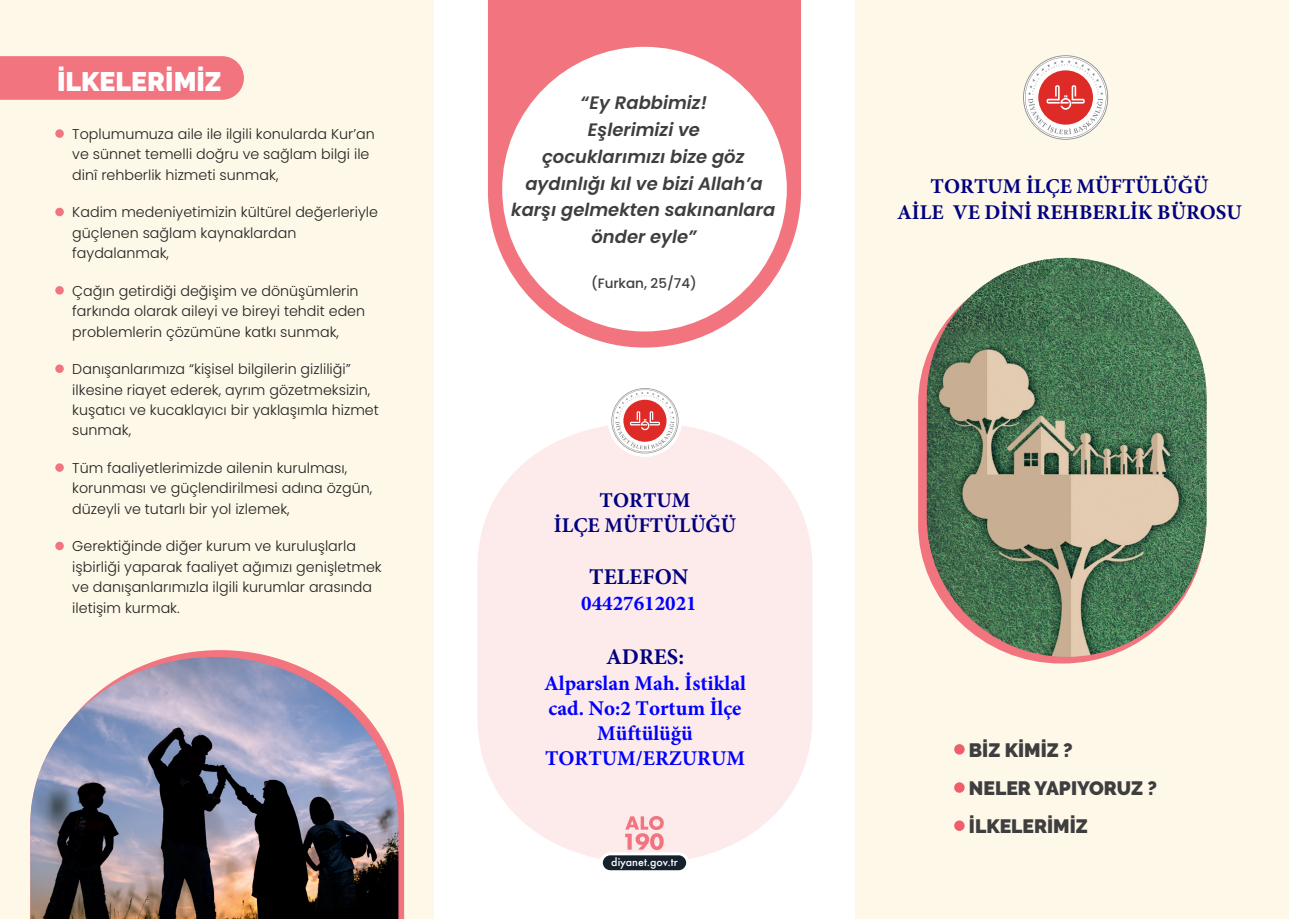
<style>
.page{position:relative;width:1289px;height:919px;background:#fff}
.page>*{position:absolute;margin:0;border:0;box-sizing:border-box;transform-origin:0 0}
.t1{font:900 26.7px "Raleway";color:#fff}
.t2{font:700 22.5px "Minion Pro";color:#000080}
.t3{font:700 21px/25.2px "Minion Pro";color:#00f;text-align:center}
.t4{font:700 21px/25.2px "Minion Pro";color:#000080;text-align:center}
.t5{font:900 19.35px/38.1px "Raleway";color:#3e3e3f}
.t6{font:italic 600 18px/26.7px "Poppins";color:#3e3e3f;text-align:center}
.t7{font:300 14.25px/20.4px "Poppins";color:#231f20}
.t8{font:500 13.5px "Poppins";color:#3e3e3f}
.t9{font:500 10.65px "Futura";color:#fff}
</style>
<div class="page">
<div style="left:855px;top:0;width:433px;height:918px;background:#fef8e8"></div>
<div style="left:0;top:0;width:434px;height:918px;background:#fef8e8"></div>
<div style="left:954px;top:744px;width:10px;height:10px;background:#f05e6c;border-radius:50%"></div>
<div style="left:954px;top:782px;width:10px;height:10px;background:#f05e6c;border-radius:50%"></div>
<div style="left:954px;top:820px;width:10px;height:10px;background:#f05e6c;border-radius:50%"></div>
<div style="left:55px;top:129px;width:9px;height:9px;background:#f2747f;border-radius:50%"></div>
<div style="left:55px;top:208px;width:9px;height:8px;background:#f2747f;border-radius:50%"></div>
<div style="left:55px;top:286px;width:9px;height:8px;background:#f2747f;border-radius:50%"></div>
<div style="left:55px;top:364px;width:9px;height:9px;background:#f2747f;border-radius:50%"></div>
<div style="left:55px;top:463px;width:9px;height:9px;background:#f2747f;border-radius:50%"></div>
<svg style="left:55px;top:541px;width:9px;height:9px"></svg>
<svg style="left:1023px;top:55px;width:85px;height:85px"></svg>
<svg style="left:477px;top:426px;width:335px;height:433px;background:#fdeced"></svg>
<div style="left:607px;top:384px;width:75px;height:73px;background:#fff;border-radius:50%"></div>
<svg style="left:611px;top:388px;width:67px;height:65px"></svg>
<svg style="left:625px;top:815px;width:38px;height:35px"></svg>
<div style="left:601px;top:853px;width:86px;height:18px;background:#15222e;border-radius:9px"></div>
<div style="left:600px;top:852px;width:89px;height:21px;border:3px solid #fff;border-radius:9px"></div>
<svg style="left:488px;top:0;width:313px;height:347px;fill:#f2747f"></svg>
<div style="left:502px;top:47px;width:284px;height:284px;background:#fff;border-radius:50%"></div>
<svg style="left:168px;top:650px;width:236px;height:268px"></svg>
<img style="left:30px;top:657px;width:368px;height:261px">
<img style="left:926px;top:258px;width:280px;height:398px">
<div style="left:0;top:56px;width:244px;height:44px;background:#f2747f"></div>
<h1 class="t1" style="left:57px;top:66px;width:166px">İLKELERİMİZ</h1>
<p class="t7" style="left:72px;top:124px;width:304px">Toplumumuza aile ile ilgili konularda Kur’an ve sünnet temelli doğru ve sağlam bilgi ile dinî rehberlik hizmeti sunmak,</p>
<p class="t7" style="left:72px;top:202px;width:307px">Kadim medeniyetimizin kültürel değerleriyle güçlenen sağlam kaynaklardan faydalanmak,</p>
<p class="t7" style="left:72px;top:280px;width:294px">Çağın getirdiği değişim ve dönüşümlerin farkında olarak aileyi ve bireyi tehdit eden problemlerin çözümüne katkı sunmak,</p>
<p class="t7" style="left:72px;top:359px;width:308px">Danışanlarımıza “kişisel bilgilerin gizliliği” ilkesine riayet ederek, ayrım gözetmeksizin, kuşatıcı ve kucaklayıcı bir yaklaşımla hizmet sunmak,</p>
<p class="t7" style="left:72px;top:457px;width:301px">Tüm faaliyetlerimizde ailenin kurulması, korunması ve güçlendirilmesi adına özgün, düzeyli ve tutarlı bir yol izlemek,</p>
<p class="t7" style="left:72px;top:536px;width:311px">Gerektiğinde diğer kurum ve kuruluşlarla işbirliği yaparak faaliyet ağımızı genişletmek ve danışanlarımızla ilgili kurumlar arasında iletişim kurmak.</p>
<p class="t6" style="left:511px;top:90px;width:265px">“Ey Rabbimiz!<br>Eşlerimizi ve<br>çocuklarımızı bize göz aydınlığı kıl ve bizi Allah’a karşı gelmekten sakınanlara önder eyle”</p>
<p class="t8" style="left:591px;top:275px;width:107px">(Furkan, 25/74)</p>
<h3 class="t4" style="left:554px;top:487px;width:184px">TORTUM<br>İLÇE MÜFTÜLÜĞÜ</h3>
<h2 class="t2" style="left:589px;top:560px;width:101px">TELEFON</h2>
<h3 class="t3" style="left:581px;top:590px;width:117px">04427612021</h3>
<h2 class="t2" style="left:606px;top:640px;width:79px">ADRES:</h2>
<h3 class="t3" style="left:544px;top:670px;width:203px">Alparslan Mah. İstiklal cad. No:2 Tortum İlçe<br>Müftülüğü<br>TORTUM/ERZURUM</h3>
<p class="t9" style="left:611px;top:854px;width:68px">diyanet.gov.tr</p>
<h3 class="t4" style="left:897px;top:174px;width:346px">TORTUM İLÇE MÜFTÜLÜĞÜ<br>AİLE VE DİNİ REHBERLİK BÜROSU</h3>
<h3 class="t5" style="left:969px;top:730px;width:190px">BİZ KİMİZ ?<br>NELER YAPIYORUZ ?<br>İLKELERİMİZ</h3>
</div>
